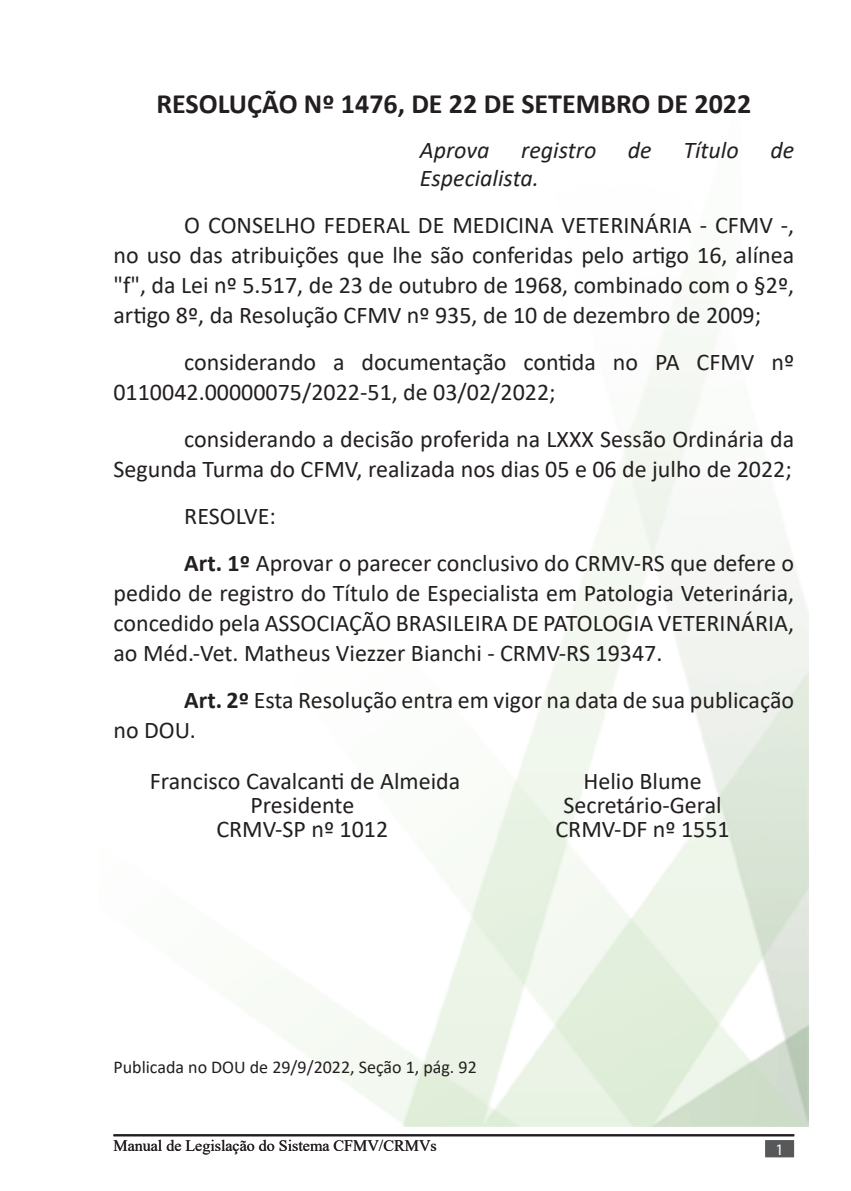
<style>
.page{position:relative;width:851px;height:1191px;background:#fff}
.page>*{position:absolute;margin:0;border:0;box-sizing:border-box;transform-origin:0 0}
.t1{font:700 28px "Calibri";color:#231f20}
.t2{font:24px/30px "Calibri";color:#231f20;text-align:justify}
.t3{font:italic 24px "Calibri";color:#231f20}
.t4{font:18px "Calibri";color:#231f20}
.t5{font:16px "Times New Roman";color:#231f20}
.Apresentação{font:16px "Myriad Pro";color:#fff}
.s1{font-weight:700}
</style>
<div class="page">
<hr style="left:113px;top:1134px;width:681px;height:2px;background:#231f20">
<div style="left:765px;top:1140px;width:28px;height:17px;background:#57585a;border:2px solid #57585a"></div>
<p class="t1" style="left:156px;top:84px;width:596px">RESOLUÇÃO Nº 1476, DE 22 DE SETEMBRO DE 2022</p>
<p class="t3" style="left:420px;top:133px;width:71px">Aprova</p>
<p class="t3" style="left:521px;top:133px;width:77px">registro</p>
<p class="t3" style="left:628px;top:133px;width:25px">de</p>
<p class="t3" style="left:683px;top:133px;width:57px">Título</p>
<p class="t3" style="left:770px;top:133px;width:25px">de</p>
<p class="t3" style="left:420px;top:161px;width:120px">Especialista.</p>
<p class="t2" style="left:113px;top:209px;width:682px;text-indent:71px">O CONSELHO FEDERAL DE MEDICINA VETERINÁRIA - CFMV -, no uso das atribuições que lhe são conferidas pelo artigo 16, alínea "f", da Lei nº 5.517, de 23 de outubro de 1968, combinado com o §2º, artigo 8º, da Resolução CFMV nº 935, de 10 de dezembro de 2009;</p>
<p class="t2" style="left:113px;top:346px;width:682px;text-indent:71px">considerando a documentação contida no PA CFMV nº<br>0110042.00000075/2022-51, de 03/02/2022;</p>
<p class="t2" style="left:113px;top:423px;width:682px;text-align:right">considerando a decisão proferida na LXXX Sessão Ordinária da<br>Segunda Turma do CFMV, realizada nos dias 05 e 06 de julho de 2022;</p>
<p class="t2" style="left:184px;top:500px;width:93px">RESOLVE:</p>
<p class="t2" style="left:113px;top:547px;width:682px;text-indent:71px"><span class="s1">Art. 1º</span> Aprovar o parecer conclusivo do CRMV-RS que defere o pedido de registro do Título de Especialista em Patologia Veterinária, concedido pela ASSOCIAÇÃO BRASILEIRA DE PATOLOGIA VETERINÁRIA, ao Méd.-Vet. Matheus Viezzer Bianchi - CRMV-RS 19347.</p>
<p class="t2" style="left:113px;top:684px;width:682px;text-indent:71px"><span class="s1">Art. 2º</span> Esta Resolução entra em vigor na data de sua publicação no DOU.</p>
<p class="t2" style="left:150px;top:765px;width:312px">Francisco Cavalcanti de Almeida</p>
<p class="t2" style="left:250px;top:789px;width:105px">Presidente</p>
<p class="t2" style="left:216px;top:813px;width:173px">CRMV-SP nº 1012</p>
<p class="t2" style="left:583px;top:765px;width:120px">Helio Blume</p>
<p class="t2" style="left:563px;top:789px;width:160px">Secretário-Geral</p>
<p class="t2" style="left:555px;top:813px;width:176px">CRMV-DF nº 1551</p>
<p class="t4" style="left:113px;top:1054px;width:365px">Publicada no DOU de 29/9/2022, Seção 1, pág. 92</p>
<p class="t5" style="left:113px;top:1134px;width:325px">Manual de Legislação do Sistema CFMV/CRMVs</p>
<p class="Apresentação" style="left:775px;top:1140px;width:10px">1</p>
</div>
